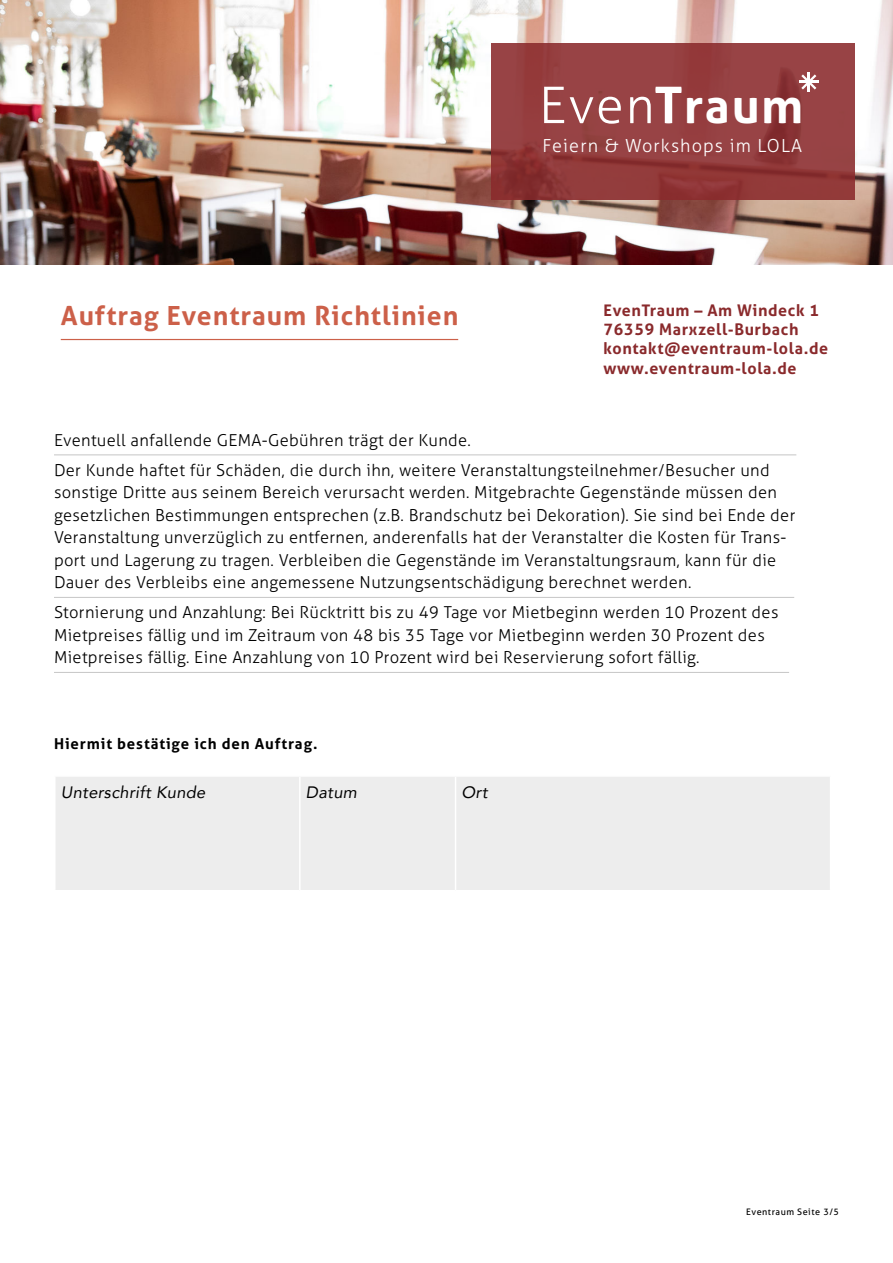
<style>
.page{position:relative;width:893px;height:1263px;background:#fff}
.page>*{position:absolute;margin:0;border:0;box-sizing:border-box;transform-origin:0 0}
.t1{font:300 50.55px "Aller";color:#fff}
.t2{font:700 26.4px "Aller";letter-spacing:.04em;color:#cc6049}
.t3{font:300 18px "Aller";letter-spacing:.06em;color:#fff}
.t4{font:300 16.5px/22.5px "Aller";letter-spacing:.02em;color:#000}
.t5{font:italic 16.5px "Avenir";letter-spacing:.02em;color:#000}
.t6{font:700 16.05px/19.2px "Aller";letter-spacing:.04em;color:#8a2a2c}
.t7{font:700 15px "Aller";letter-spacing:.06em;color:#000}
.t8{font:9px "Aller";letter-spacing:.06em;color:#000}
.s1{font-weight:700}
.s2{font-weight:700;font-size:48.15px}
</style>
<div class="page">
<img style="left:0;top:0;width:893px;height:264px">
<svg style="left:492px;top:43px;width:363px;height:157px;background:#933d3e"></svg>
<svg style="left:799px;top:72px;width:19px;height:19px"></svg>
<hr style="left:61px;top:339px;width:397px;height:1px;background:#cc6049">
<hr style="left:54px;top:454px;width:742px;height:1px;background:#c6c6c6">
<hr style="left:54px;top:597px;width:740px;height:1px;background:#c6c6c6">
<hr style="left:54px;top:672px;width:735px;height:1px;background:#c6c6c6">
<div style="left:56px;top:777px;width:774px;height:113px;background:#ededed"></div>
<hr style="left:299px;top:777px;width:2px;height:113px;background:#fff">
<hr style="left:455px;top:777px;width:1px;height:113px;background:#fff">
<h2 class="t2" style="left:61px;top:299px;width:399px">Auftrag Eventraum Richtlinien</h2>
<h1 class="t1" style="left:539px;top:73px;width:266px">Even<span class="s1">T</span><span class="s2">raum</span></h1>
<p class="t3" style="left:543px;top:134px;width:261px">Feiern &amp; Workshops im LOLA</p>
<p class="t6" style="left:604px;top:300px;width:226px">EvenTraum – Am Windeck 1<br>76359 Marxzell-Burbach kontakt@eventraum-lola.de www.eventraum-lola.de</p>
<p class="t4" style="left:54px;top:425px;width:717px;line-height:30px">Eventuell anfallende GEMA-Gebühren trägt der Kunde.<br>Der Kunde haftet für Schäden, die durch ihn, weitere Veranstaltungsteilnehmer/Besucher und</p>
<p class="t4" style="left:54px;top:481px;width:743px">sonstige Dritte aus seinem Bereich verursacht werden. Mitgebrachte Gegenstände müssen den gesetzlichen Bestimmungen entsprechen (z.B. Brandschutz bei Dekoration). Sie sind bei Ende der Veranstaltung unverzüglich zu entfernen, anderenfalls hat der Veranstalter die Kosten für Trans&shy;port und Lagerung zu tragen. Verbleiben die Gegenstände im Veranstaltungsraum, kann für die Dauer des Verbleibs eine angemessene Nutzungsentschädigung berechnet werden.</p>
<p class="t4" style="left:54px;top:601px;width:726px">Stornierung und Anzahlung: Bei Rücktritt bis zu 49 Tage vor Mietbeginn werden 10 Prozent des<br>Mietpreises fällig und im Zeitraum von 48 bis 35 Tage vor Mietbeginn werden 30 Prozent des<br>Mietpreises fällig. Eine Anzahlung von 10 Prozent wird bei Reservierung sofort fällig.</p>
<p class="t7" style="left:54px;top:734px;width:265px">Hiermit bestätige ich den Auftrag.</p>
<p class="t5" style="left:61px;top:783px;width:146px">Unterschrift Kunde</p>
<p class="t5" style="left:306px;top:783px;width:53px">Datum</p>
<p class="t5" style="left:462px;top:783px;width:28px">Ort</p>
<p class="t8" style="left:746px;top:1206px;width:94px">Eventraum Seite 3/5</p>
</div>
